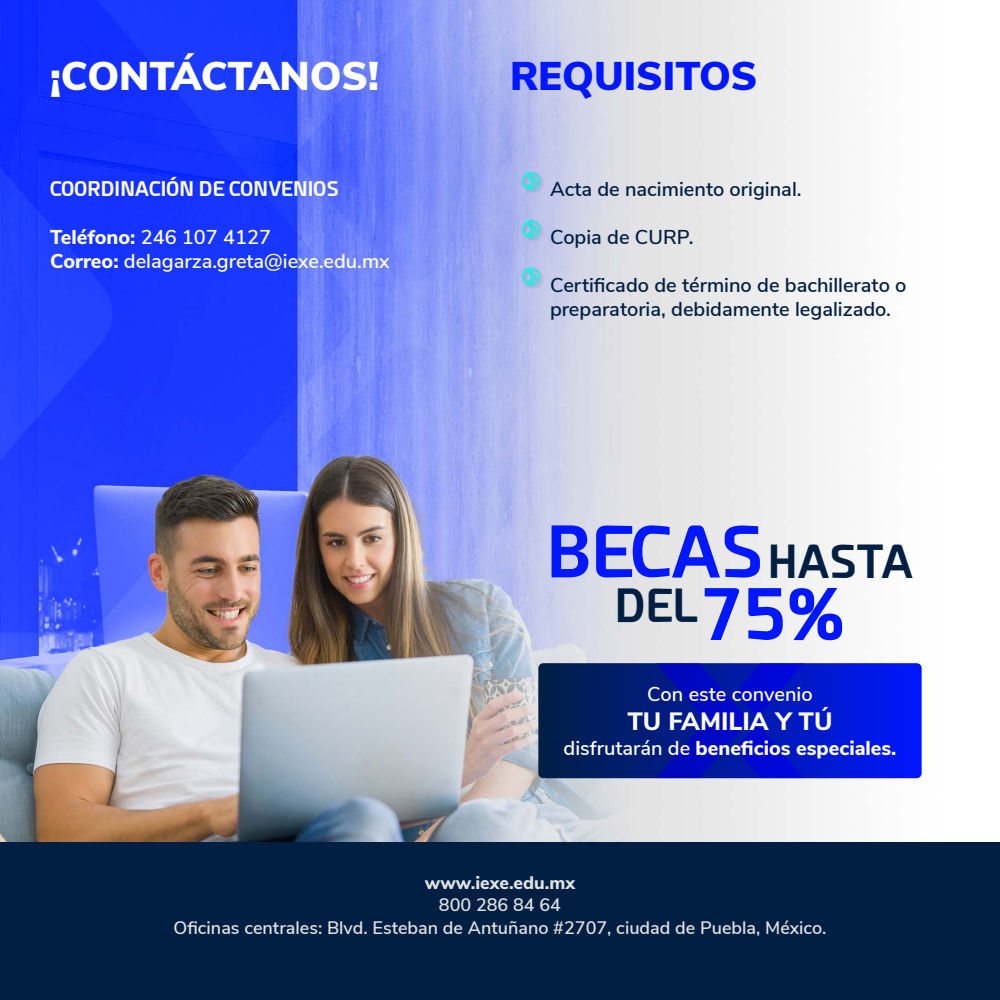
<style>
.page{position:relative;width:1000px;height:1000px;background:#fff}
.page>*{position:absolute;margin:0;border:0;box-sizing:border-box;transform-origin:0 0}
.t1{font:700 70px "Esphimere";color:#0017ff}
.t2{font:700 45px "Esphimere";color:#001f42}
.t3{font:900 40px "Nunito Sans";letter-spacing:-.005em;color:#fff}
.t4{font:900 40px "Nunito Sans";color:#0017ff}
.t5{font:800 25px "Nunito Sans";color:#fff}
.t6{font:600 20px/24px "Nunito Sans";color:#001f42}
.t7{font:600 20px/24px "Nunito Sans";color:#fff}
.t8{font:800 20px "Nunito Sans";color:#fff}
.t9{font:700 20px "Esphimere";color:#fff}
.t10{font:600 18px/22.5px "Nunito Sans";color:#e3e3e3;text-align:center}
.t11{font:800 18px "Nunito Sans";color:#e3e3e3}
.s1{font-weight:800}
.s2{font-size:45px;color:#001f42}
.s3{font-size:70px;color:#0017ff}
.s4{font-weight:600}
</style>
<div class="page">
<img style="left:0;top:0;width:918px;height:842px">
<svg style="left:538px;top:663px;width:384px;height:115px;background:#011ba1"></svg>
<svg style="left:656px;top:663px;width:148px;height:115px;background:#0011b5"></svg>
<div style="left:0;top:842px;width:1000px;height:158px;background:#001f42"></div>
<div style="left:521px;top:171px;width:24px;height:119px;background:#000;opacity:.2"></div>
<svg style="left:521px;top:171px;width:20px;height:20px"></svg>
<svg style="left:521px;top:219px;width:20px;height:20px"></svg>
<svg style="left:521px;top:267px;width:20px;height:19px"></svg>
<h3 class="t3" style="left:50px;top:47px;width:331px">¡CONTÁCTANOS!</h3>
<h3 class="t4" style="left:510px;top:47px;width:249px">REQUISITOS</h3>
<p class="t9" style="left:50px;top:176px;width:290px">COORDINACIÓN DE CONVENIOS</p>
<p class="t7" style="left:50px;top:224px;width:341px"><span class="s1">Teléfono:</span> 246 107 4127<br><span class="s1">Correo:</span> delagarza.greta@iexe.edu.mx</p>
<p class="t6" style="left:550px;top:176px;width:253px">Acta de nacimiento original.</p>
<p class="t6" style="left:550px;top:224px;width:145px">Copia de CURP.</p>
<p class="t6" style="left:550px;top:272px;width:358px">Certificado de término de bachillerato o preparatoria, debidamente legalizado.</p>
<h1 class="t1" style="left:547px;top:509px;width:368px">BECAS<span class="s2">HASTA</span></h1>
<h2 class="t2" style="left:615px;top:578px;width:232px">DEL<span class="s3">75%</span></h2>
<p class="t7" style="left:647px;top:681px;width:167px">Con este convenio</p>
<p class="t5" style="left:627px;top:703px;width:207px">TU FAMILIA Y TÚ</p>
<p class="t8" style="left:564px;top:734px;width:334px"><span class="s4">disfrutarán de</span> beneficios especiales.</p>
<p class="t11" style="left:425px;top:869px;width:152px">www.iexe.edu.mx</p>
<p class="t10" style="left:174px;top:893px;width:654px">800 286 84 64<br>Oficinas centrales: Blvd. Esteban de Antuñano #2707, ciudad de Puebla, México.</p>
</div>
